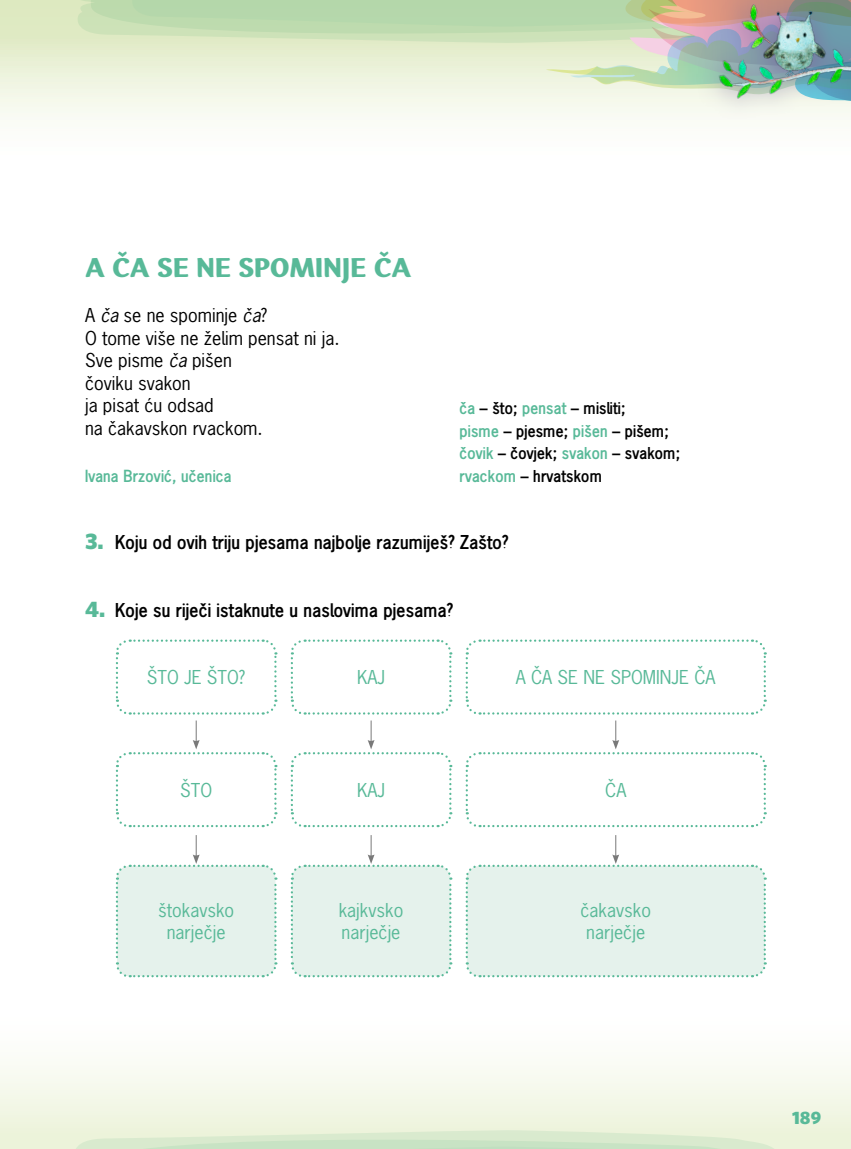
<style>
.page{position:relative;width:851px;height:1149px;background:#fff}
.page>*{position:absolute;margin:0;border:0;box-sizing:border-box;transform-origin:0 0}
._01_NASLOV_-_knjizev{font:900 27px "Espuma Pro";color:#58b998}
._01_NASLOV_-_knjizev-2{font:18px "Pocetnica Gothic SK1 Razred Regula";color:#000}
._00_BODY_TEXT{font:700 18px "Pocetnica Gothic SK1 Razred";color:#000}
._00_BODY_TEXT-2{font:18px "Pocetnica Gothic SK1 Razred Regula";color:#58b998}
.t1{font:18px "Whitney SK Black";color:#58b998}
._08_STRANE_RIJECI_ZE{font:700 15.75px "Pocetnica Gothic SK1 Razred";color:#000}
._00_BODY_TEXT-3{font:700 15.75px "Pocetnica Gothic SK1 Razred";color:#58b998}
.s1{font-family:"Pocetnica Gothic SK1 Razred";font-style:italic}
.s2{color:#58b998}
.s3{font-family:"Whitney SK Black";font-weight:400;font-size:22.5px;color:#58b998}
</style>
<div class="page">
<div style="left:0;top:1006px;width:850px;height:142px;background:linear-gradient(to bottom,#fff,#ecf2d9)"></div>
<div style="left:0;top:0;width:850px;height:164px;background:linear-gradient(to bottom,#dae6b9,#fff)"></div>
<svg style="left:72px;top:1124px;width:705px;height:24px;background:#deecd2"></svg>
<svg style="left:75px;top:0;width:621px;height:111px;background:#dae8ca"></svg>
<div style="left:696px;top:0;width:154px;height:119px;background:linear-gradient(to right,#f7f9f2,#f8faf2)"></div>
<img style="left:698px;top:0;width:152px;height:111px">
<svg style="left:115px;top:639px;width:163px;height:189px"></svg>
<svg style="left:115px;top:835px;width:163px;height:143px"></svg>
<svg style="left:290px;top:639px;width:162px;height:189px"></svg>
<svg style="left:290px;top:835px;width:162px;height:143px"></svg>
<svg style="left:465px;top:639px;width:302px;height:189px"></svg>
<svg style="left:465px;top:835px;width:302px;height:143px"></svg>
<p class="_01_NASLOV_-_knjizev" style="left:85px;top:251px;width:327px">A ČA SE NE SPOMINJE ČA</p>
<p class="_01_NASLOV_-_knjizev-2" style="left:85px;top:304px;width:183px">A <span class="s1">ča</span> se ne spominje <span class="s1">ča</span>?</p>
<p class="_01_NASLOV_-_knjizev-2" style="left:85px;top:326px;width:256px">O tome više ne želim pensat ni ja.</p>
<p class="_01_NASLOV_-_knjizev-2" style="left:85px;top:349px;width:148px">Sve pisme <span class="s1">ča</span> pišen</p>
<p class="_01_NASLOV_-_knjizev-2" style="left:85px;top:371px;width:107px">čoviku svakon</p>
<p class="_01_NASLOV_-_knjizev-2" style="left:85px;top:394px;width:130px">ja pisat ću odsad</p>
<p class="_01_NASLOV_-_knjizev-2" style="left:85px;top:416px;width:179px">na čakavskon rvackom.</p>
<p class="_00_BODY_TEXT-3" style="left:85px;top:466px;width:148px">Ivana Brzović, učenica</p>
<p class="_08_STRANE_RIJECI_ZE" style="left:459px;top:398px;width:167px"><span class="s2">ča</span> – što; <span class="s2">pensat</span> – misliti;</p>
<p class="_08_STRANE_RIJECI_ZE" style="left:459px;top:421px;width:211px"><span class="s2">pisme</span> – pjesme; <span class="s2">pišen</span> – pišem;</p>
<p class="_08_STRANE_RIJECI_ZE" style="left:459px;top:443px;width:222px"><span class="s2">čovik</span> – čovjek; <span class="s2">svakon</span> – svakom;</p>
<p class="_08_STRANE_RIJECI_ZE" style="left:459px;top:466px;width:144px"><span class="s2">rvackom</span> – hrvatskom</p>
<p class="_00_BODY_TEXT" style="left:85px;top:531px;width:425px"><span class="s3">3.</span> Koju od ovih triju pjesama najbolje razumiješ? Zašto?</p>
<p class="_00_BODY_TEXT" style="left:85px;top:598px;width:369px"><span class="s3">4.</span> Koje su riječi istaknute u naslovima pjesama?</p>
<p class="_00_BODY_TEXT-2" style="left:147px;top:665px;width:100px">ŠTO JE ŠTO?</p>
<p class="_00_BODY_TEXT-2" style="left:357px;top:665px;width:30px">KAJ</p>
<p class="_00_BODY_TEXT-2" style="left:516px;top:665px;width:201px">A ČA SE NE SPOMINJE ČA</p>
<p class="_00_BODY_TEXT-2" style="left:180px;top:778px;width:33px">ŠTO</p>
<p class="_00_BODY_TEXT-2" style="left:357px;top:778px;width:30px">KAJ</p>
<p class="_00_BODY_TEXT-2" style="left:605px;top:778px;width:23px">ČA</p>
<p class="_00_BODY_TEXT-2" style="left:158px;top:898px;width:78px">štokavsko</p>
<p class="_00_BODY_TEXT-2" style="left:167px;top:920px;width:60px">narječje</p>
<p class="_00_BODY_TEXT-2" style="left:339px;top:898px;width:66px">kajkvsko</p>
<p class="_00_BODY_TEXT-2" style="left:341px;top:920px;width:60px">narječje</p>
<p class="_00_BODY_TEXT-2" style="left:580px;top:898px;width:72px">čakavsko</p>
<p class="_00_BODY_TEXT-2" style="left:586px;top:920px;width:60px">narječje</p>
<p class="t1" style="left:792px;top:1106px;width:30px">189</p>
</div>
